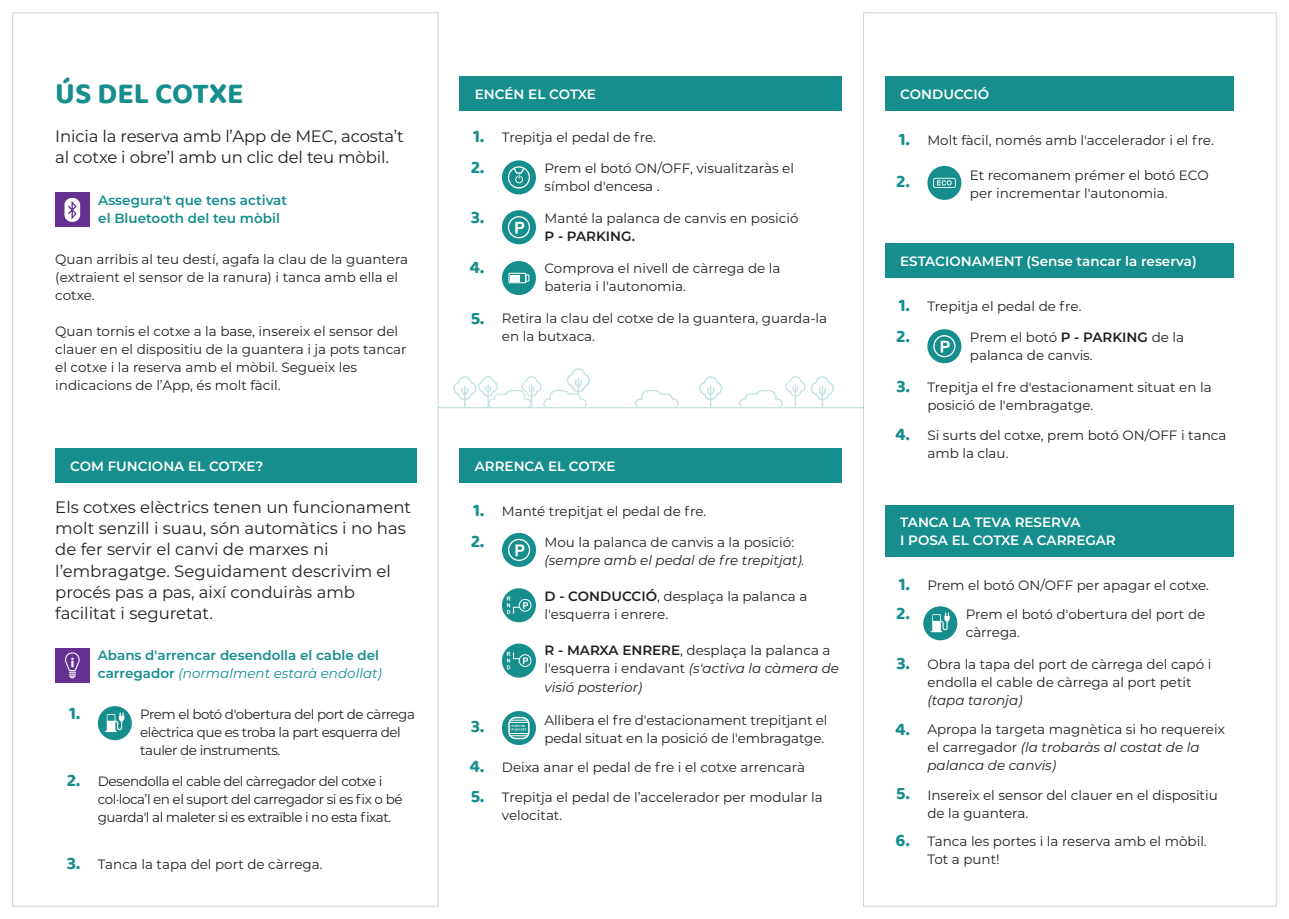
<style>
.page{position:relative;width:1289px;height:919px;background:#fff}
.page>*{position:absolute;margin:0;border:0;box-sizing:border-box;transform-origin:0 0}
.t1{font:700 30px "Baloo 2";color:#158e8d}
.t2{font:700 18px/31px "Baloo 2";color:#158e8d}
.t3{font:16.5px/21px "Montserrat";color:#231f20}
.t4{font:13.5px/18px "Montserrat";color:#231f20}
.t5{font:13.5px/18px "Montserrat";letter-spacing:-.035em;color:#231f20}
.t6{font:600 13.5px/18px "Montserrat";color:#fff}
.t7{font:600 13.5px/18px "Montserrat";color:#158e8d}
.t8{font:italic 13.5px "Montserrat";color:#231f20}
.t9{font:600 13.5px "Montserrat";color:#231f20}
.s1{font-weight:400;font-style:italic}
.s2{font-weight:600}
.s3{font-style:italic}
</style>
<div class="page">
<div style="left:55px;top:448px;width:362px;height:34px;background:#158e8d"></div>
<div style="left:55px;top:648px;width:34px;height:34px;background:#663092"></div>
<svg style="left:65px;top:652px;width:15px;height:26px"></svg>
<div style="left:55px;top:193px;width:34px;height:34px;background:#663092"></div>
<div style="left:64px;top:198px;width:16px;height:24px;background:#fff;border-radius:7px"></div>
<svg style="left:66px;top:199px;width:12px;height:22px"></svg>
<div style="left:98px;top:706px;width:34px;height:34px;background:#158e8d;border-radius:50%"></div>
<svg style="left:105px;top:712px;width:19px;height:20px"></svg>
<div style="left:459px;top:77px;width:383px;height:34px;background:#158e8d"></div>
<svg style="left:502px;top:160px;width:34px;height:34px"></svg>
<div style="left:508px;top:166px;width:22px;height:22px;border:1px solid #fff;border-radius:50%"></div>
<svg style="left:512px;top:166px;width:13px;height:18px"></svg>
<svg style="left:502px;top:210px;width:34px;height:34px"></svg>
<div style="left:508px;top:216px;width:22px;height:22px;border:1px solid #fff;border-radius:50%"></div>
<svg style="left:515px;top:222px;width:9px;height:11px"></svg>
<div style="left:502px;top:261px;width:34px;height:34px;background:#158e8d;border-radius:50%"></div>
<div style="left:508px;top:273px;width:18px;height:10px;border:1px solid #fff"></div>
<svg style="left:510px;top:274px;width:20px;height:8px"></svg>
<div style="left:884px;top:77px;width:349px;height:34px;background:#158e8d"></div>
<div style="left:927px;top:166px;width:34px;height:34px;background:#158e8d;border-radius:50%"></div>
<svg style="left:932px;top:178px;width:23px;height:10px"></svg>
<svg style="left:927px;top:329px;width:34px;height:34px"></svg>
<div style="left:933px;top:335px;width:22px;height:22px;border:1px solid #fff;border-radius:50%"></div>
<svg style="left:940px;top:341px;width:9px;height:11px"></svg>
<div style="left:884px;top:243px;width:349px;height:34px;background:#158e8d"></div>
<div style="left:884px;top:505px;width:349px;height:51px;background:#158e8d"></div>
<div style="left:923px;top:606px;width:34px;height:34px;background:#158e8d;border-radius:50%"></div>
<svg style="left:930px;top:612px;width:19px;height:20px"></svg>
<div style="left:459px;top:448px;width:383px;height:34px;background:#158e8d"></div>
<div style="left:502px;top:588px;width:34px;height:34px;background:#158e8d;border-radius:50%"></div>
<div style="left:519px;top:599px;width:12px;height:12px;border:1px solid #fff;border-radius:50%"></div>
<svg style="left:507px;top:596px;width:21px;height:18px"></svg>
<div style="left:502px;top:643px;width:34px;height:34px;background:#158e8d;border-radius:50%"></div>
<div style="left:519px;top:654px;width:12px;height:12px;border:1px solid #fff;border-radius:50%"></div>
<svg style="left:507px;top:651px;width:21px;height:18px"></svg>
<div style="left:502px;top:711px;width:34px;height:34px;background:#158e8d;border-radius:17px"></div>
<div style="left:508px;top:716px;width:21px;height:23px;border:2px solid #fff;border-radius:7px"></div>
<svg style="left:509px;top:719px;width:19px;height:17px"></svg>
<svg style="left:502px;top:533px;width:34px;height:34px"></svg>
<div style="left:508px;top:538px;width:22px;height:23px;border:1px solid #fff;border-radius:50%"></div>
<svg style="left:515px;top:544px;width:9px;height:12px"></svg>
<svg style="left:438px;top:368px;width:425px;height:40px"></svg>
<h1 class="t1" style="left:55px;top:75px;width:190px">ÚS DEL COTXE</h1>
<p class="t3" style="left:55px;top:125px;width:350px">Inicia la reserva amb l’App de MEC, acosta’t al cotxe i obre’l amb un clic del teu mòbil.</p>
<p class="t7" style="left:98px;top:190px;width:190px">Assegura't que tens activat el Bluetooth del teu mòbil</p>
<p class="t4" style="left:55px;top:249px;width:354px">Quan arribis al teu destí, agafa la clau de la guantera (extraient el sensor de la ranura) i tanca amb ella el cotxe.</p>
<p class="t4" style="left:55px;top:321px;width:353px">Quan tornis el cotxe a la base, insereix el sensor del clauer en el dispositiu de la guantera i ja pots tancar el cotxe i la reserva amb el mòbil. Segueix les indicacions de l’App, és molt fàcil.</p>
<p class="t6" style="left:70px;top:456px;width:195px">COM FUNCIONA EL COTXE?</p>
<p class="t3" style="left:55px;top:496px;width:357px">Els cotxes elèctrics tenen un funcionament molt senzill i suau, són automàtics i no has de fer servir el canvi de marxes ni l’embragatge. Seguidament descrivim el procés pas a pas, així conduiràs amb facilitat i seguretat.</p>
<h2 class="t2" style="left:69px;top:697px;width:12px">1.</h2>
<h2 class="t2" style="left:67px;top:764px;width:15px">2.</h2>
<h2 class="t2" style="left:67px;top:847px;width:15px">3.</h2>
<p class="t7" style="left:98px;top:646px;width:286px">Abans d'arrencar desendolla el cable del carregador <span class="s1">(normalment estarà endollat)</span></p>
<p class="t5" style="left:140px;top:704px;width:276px">Prem el botó d'obertura del port de càrrega elèctrica que es troba la part esquerra del tauler de instruments.</p>
<p class="t5" style="left:98px;top:771px;width:306px">Desendolla el cable del càrregador del cotxe i col·loca’l en el suport del carregador si es fix o bé guarda'l al maleter si es extraïble i no esta fixat.</p>
<p class="t4" style="left:98px;top:854px;width:226px">Tanca la tapa del port de càrrega.</p>
<p class="t6" style="left:475px;top:84px;width:123px">ENCÉN EL COTXE</p>
<p class="t4" style="left:502px;top:128px;width:156px">Trepitja el pedal de fre.</p>
<p class="t4" style="left:544px;top:159px;width:251px">Prem el botó ON/OFF, visualitzaràs el símbol d'encesa .</p>
<p class="t4" style="left:544px;top:209px;width:255px">Manté la palanca de canvis en posició</p>
<p class="t9" style="left:544px;top:227px;width:92px">P - PARKING.</p>
<p class="t4" style="left:544px;top:259px;width:237px">Comprova el nivell de càrrega de la bateria i l'autonomia.</p>
<p class="t4" style="left:502px;top:309px;width:327px">Retira la clau del cotxe de la guantera, guarda-la en la butxaca.</p>
<h2 class="t2" style="left:471px;top:120px;width:15px">1.<br>2.</h2>
<h2 class="t2" style="left:471px;top:201px;width:15px">3.</h2>
<h2 class="t2" style="left:469px;top:252px;width:16px">4.</h2>
<h2 class="t2" style="left:471px;top:302px;width:15px">5.</h2>
<p class="t6" style="left:475px;top:456px;width:142px">ARRENCA EL COTXE</p>
<p class="t4" style="left:502px;top:502px;width:206px">Manté trepitjat el pedal de fre.</p>
<h2 class="t2" style="left:471px;top:494px;width:15px">1.<br>2.</h2>
<p class="t4" style="left:544px;top:533px;width:251px">Mou la palanca de canvis a la posició:</p>
<p class="t8" style="left:544px;top:551px;width:262px">(sempre amb el pedal de fre trepitjat).</p>
<p class="t4" style="left:544px;top:587px;width:264px"><span class="s2">D - CONDUCCIÓ</span>, desplaça la palanca a l'esquerra i enrere.</p>
<p class="t4" style="left:544px;top:641px;width:296px"><span class="s2">R - MARXA ENRERE</span>, desplaça la palanca a l'esquerra i endavant <span class="s3">(s'activa la càmera de visió posterior)</span></p>
<p class="t4" style="left:544px;top:710px;width:284px">Allibera el fre d'estacionament trepitjant el pedal situat en la posició de l'embragatge.</p>
<h2 class="t2" style="left:471px;top:710px;width:15px">3.</h2>
<h2 class="t2" style="left:469px;top:750px;width:16px;line-height:30.2px">4.<br>5.</h2>
<p class="t4" style="left:502px;top:757px;width:305px">Deixa anar el pedal de fre i el cotxe arrencarà</p>
<p class="t4" style="left:502px;top:787px;width:322px">Trepitja el pedal de l’accelerador per modular la velocitat.</p>
<p class="t6" style="left:900px;top:84px;width:90px">CONDUCCIÓ</p>
<p class="t4" style="left:927px;top:130px;width:288px">Molt fàcil, només amb l'accelerador i el fre.</p>
<p class="t4" style="left:969px;top:165px;width:240px">Et recomanem prémer el botó ECO per incrementar l'autonomia.</p>
<h2 class="t2" style="left:898px;top:123px;width:12px">1.</h2>
<h2 class="t2" style="left:896px;top:165px;width:15px">2.</h2>
<p class="t6" style="left:900px;top:251px;width:298px">ESTACIONAMENT (Sense tancar la reserva)</p>
<p class="t4" style="left:927px;top:297px;width:156px">Trepitja el pedal de fre.</p>
<p class="t4" style="left:969px;top:328px;width:216px">Prem el botó <span class="s2">P - PARKING</span> de la palanca de canvis.</p>
<p class="t4" style="left:927px;top:377px;width:286px">Trepitja el fre d'estacionament situat en la posició de l'embragatge.</p>
<h2 class="t2" style="left:896px;top:289px;width:15px">1.<br>2.</h2>
<h2 class="t2" style="left:896px;top:370px;width:15px">3.</h2>
<h2 class="t2" style="left:895px;top:418px;width:16px">4.</h2>
<p class="t4" style="left:927px;top:426px;width:300px">Si surts del cotxe, prem botó ON/OFF i tanca amb la clau.</p>
<p class="t6" style="left:900px;top:512px;width:217px">TANCA LA TEVA RESERVA<br>I POSA EL COTXE A CARREGAR</p>
<p class="t4" style="left:927px;top:576px;width:283px">Prem el botó ON/OFF per apagar el cotxe.</p>
<h2 class="t2" style="left:896px;top:570px;width:15px;line-height:28.3px">1.<br>2.</h2>
<h2 class="t2" style="left:896px;top:647px;width:15px">3.</h2>
<p class="t4" style="left:965px;top:604px;width:241px">Prem el botó d'obertura del port de càrrega.</p>
<p class="t4" style="left:927px;top:655px;width:285px">Obra la tapa del port de càrrega del capó i endolla el cable de càrrega al port petit</p>
<p class="t8" style="left:927px;top:691px;width:97px">(tapa taronja)</p>
<h2 class="t2" style="left:895px;top:712px;width:16px">4.</h2>
<p class="t4" style="left:927px;top:719px;width:299px">Apropa la targeta magnètica si ho requereix el carregador <span class="s3">(la trobaràs al costat de la palanca de canvis)</span></p>
<h2 class="t2" style="left:896px;top:777px;width:15px">5.</h2>
<p class="t4" style="left:927px;top:785px;width:292px">Insereix el sensor del clauer en el dispositiu de la guantera.</p>
<h2 class="t2" style="left:895px;top:824px;width:16px">6.</h2>
<p class="t4" style="left:927px;top:831px;width:281px">Tanca les portes i la reserva amb el mòbil.<br>Tot a punt!</p>
</div>
